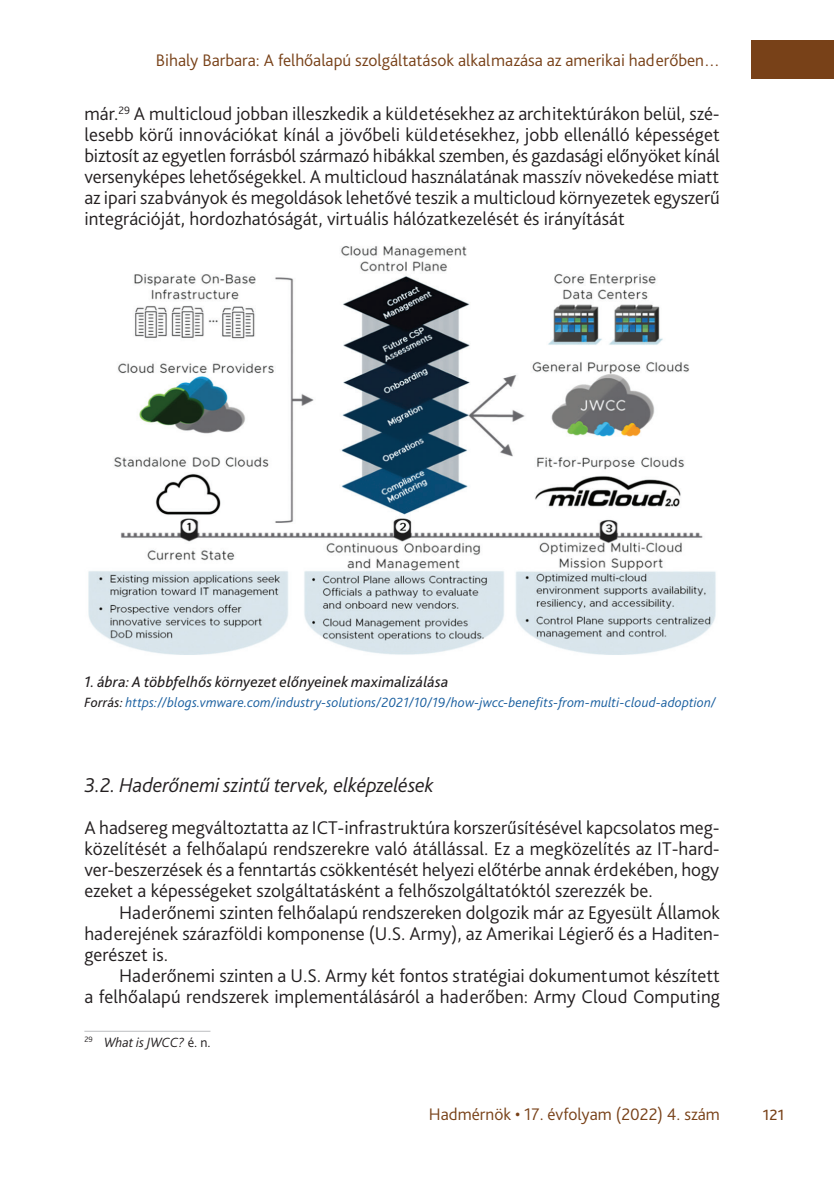
<style>
.page{position:relative;width:834px;height:1181px;background:#fff}
.page>*{position:absolute;margin:0;border:0;box-sizing:border-box;transform-origin:0 0}
._1_1_1__Head_címsor2{font:italic 300 21px "Bliss Pro";letter-spacing:-.005em;color:#231f20}
._3_szövegtörzs{font:300 19.25px/21px "Bliss Pro";color:#231f20;text-align:justify}
._3_1_első_bekezdés{font:300 19.25px/21px "Bliss Pro";color:#231f20;text-align:justify}
.t1{font:300 19.25px "Bliss Pro";color:#784118}
.t2{font:300 17.5px "Bliss Pro";color:#784118}
._8_Ábra__képalárás{font:italic 15.75px "Bliss Pro";letter-spacing:.01em;color:#231f20}
._8_ábra_forrás{font:italic 300 14px "Bliss Pro";letter-spacing:.01em;color:#175d9e}
._6_Lábjegyzet{font:italic 300 14px "Bliss Pro";color:#231f20}
.s1{font-weight:400;color:#231f20}
.s2{font-style:normal}
</style>
<div class="page">
<div style="left:750px;top:41px;width:83px;height:38px;background:#784118"></div>
<img style="left:88px;top:246px;width:628px;height:409px">
<hr style="left:84px;top:1031px;width:126px;height:1px;background:#bcbdc0">
<p class="t2" style="left:156px;top:49px;width:565px">Bihaly Barbara: A felhőalapú szolgáltatások alkalmazása az amerikai haderőben…</p>
<p class="_3_szövegtörzs" style="left:84px;top:103px;width:636px">már.<sup>29</sup> A multicloud jobban illeszkedik a küldetésekhez az architektúrákon belül, szé&shy;lesebb körű innovációkat kínál a jövőbeli küldetésekhez, jobb ellenálló képességet biztosít az egyetlen forrásból származó hibákkal szemben, és gazdasági előnyöket kínál versenyképes lehetőségekkel. A multicloud használatának masszív növekedése miatt az ipari szabványok és megoldások lehetővé teszik a multicloud környezetek egyszerű integrációját, hordozhatóságát, virtuális hálózatkezelését és irányítását</p>
<p class="_8_Ábra__képalárás" style="left:84px;top:672px;width:365px">1. ábra: A többfelhős környezet előnyeinek maximalizálása</p>
<p class="_8_ábra_forrás" style="left:84px;top:694px;width:633px"><span class="s1">Forrás:</span> https://blogs.vmware.com/industry-solutions/2021/10/19/how-jwcc-benefits-from-multi-cloud-adoption/</p>
<p class="_1_1_1__Head_címsor2" style="left:84px;top:772px;width:351px">3.2. Haderőnemi szintű tervek, elképzelések</p>
<p class="_3_1_első_bekezdés" style="left:84px;top:817px;width:636px">A hadsereg megváltoztatta az ICT-infrastruktúra korszerűsítésével kapcsolatos meg&shy;közelítését a felhőalapú rendszerekre való átállással. Ez a megközelítés az IT-hard&shy;ver-beszerzések és a fenntartás csökkentését helyezi előtérbe annak érdekében, hogy ezeket a képességeket szolgáltatásként a felhőszolgáltatóktól szerezzék be.</p>
<p class="_3_szövegtörzs" style="left:84px;top:901px;width:636px;text-indent:35px">Haderőnemi szinten felhőalapú rendszereken dolgozik már az Egyesült Államok haderejének szárazföldi komponense (U.S. Army), az Amerikai Légierő és a Haditen&shy;gerészet is.</p>
<p class="_3_szövegtörzs" style="left:84px;top:964px;width:637px;text-align:right">Haderőnemi szinten a U.S. Army két fontos stratégiai dokumentumot készített<br>a felhőalapú rendszerek implementálásáról a haderőben: Army Cloud Computing</p>
<p class="_6_Lábjegyzet" style="left:84px;top:1033px;width:128px"><sup>29</sup> What is JWCC? <span class="s2">é. n.</span></p>
<p class="t2" style="left:429px;top:1103px;width:292px">Hadmérnök • 17. évfolyam (2022) 4. szám</p>
<p class="t1" style="left:762px;top:1102px;width:23px">121</p>
</div>
